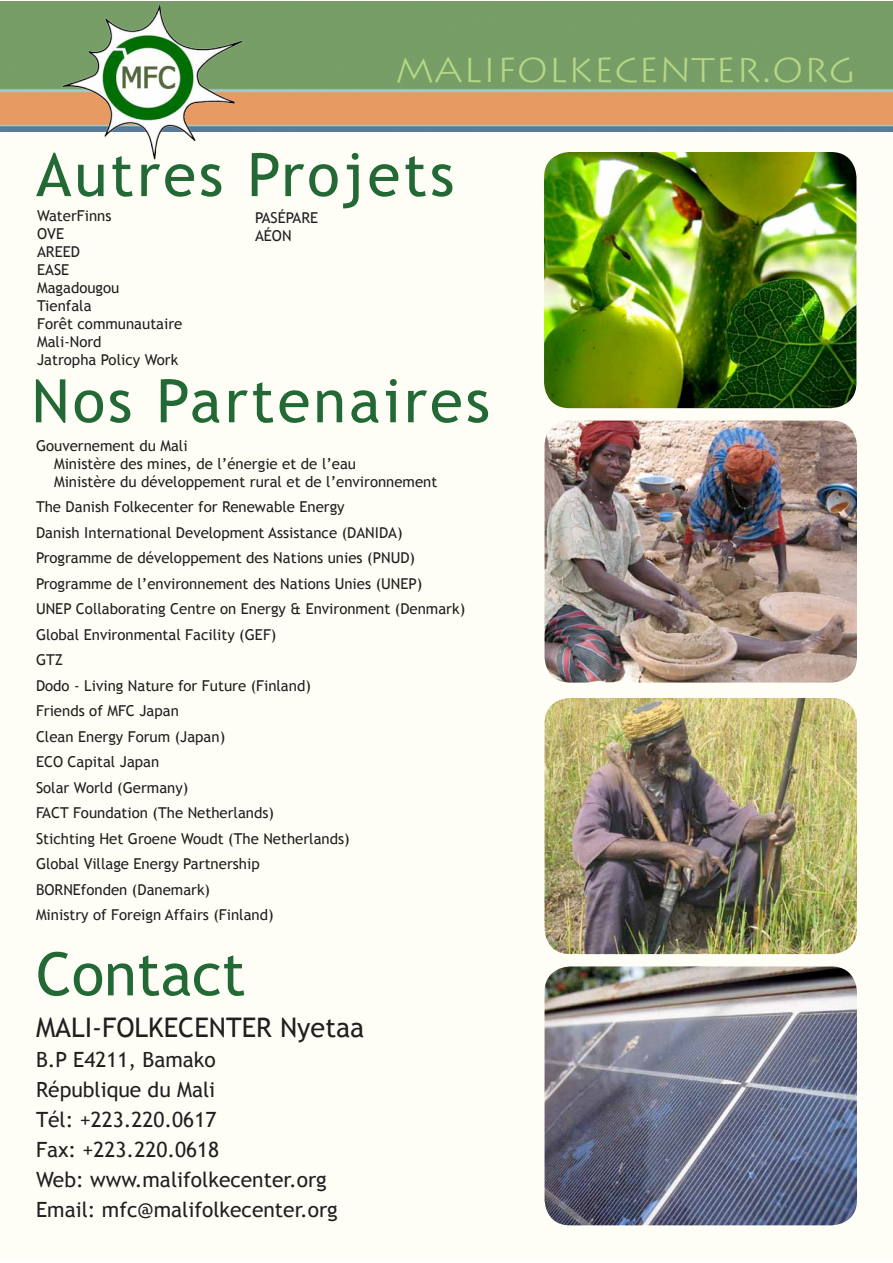
<style>
.page{position:relative;width:893px;height:1263px;background:#fff}
.page>*{position:absolute;margin:0;border:0;box-sizing:border-box;transform-origin:0 0}
.t1{font:60px "Trebuchet MS";letter-spacing:.05em;color:#236935}
.t2{font:60px "Trebuchet MS";color:#236935}
.t3{font:300 40.5px "Lithos Pro";color:#b5d786}
.t4{font:27px "Trebuchet MS";color:#231f20}
.t5{font:21px/30px "Trebuchet MS";color:#231f20}
.t6{font:15px/25.5px "Trebuchet MS";color:#231f20}
</style>
<div class="page">
<div style="left:1px;top:134px;width:891px;height:1128px;background:#fffef6"></div>
<img style="left:544px;top:152px;width:312px;height:256px;border-radius:26px">
<img style="left:544px;top:698px;width:313px;height:256px;border-radius:26px">
<img style="left:544px;top:421px;width:313px;height:261px;border-radius:26px">
<img style="left:544px;top:966px;width:313px;height:259px;border-radius:26px">
<img style="left:0;top:1px;width:892px;height:131px">
<img style="left:62px;top:2px;width:186px;height:158px">
<h2 class="t3" style="left:396px;top:44px;width:461px">MALIFOLKECENTER.ORG</h2>
<h1 class="t1" style="left:36px;top:140px;width:420px">Autres Projets</h1>
<p class="t6" style="left:37px;top:207px;width:147px;line-height:18px">WaterFinns<br>OVE<br>AREED<br>EASE<br>Magadougou<br>Tienfala<br>Forêt communautaire<br>Mali-Nord<br>Jatropha Policy Work</p>
<p class="t6" style="left:255px;top:208px;width:65px;line-height:18px">PASÉPARE<br>AÉON</p>
<h1 class="t1" style="left:32px;top:366px;width:460px">Nos Partenaires</h1>
<p class="t6" style="left:54px;top:436px;width:385px;line-height:18px;text-indent:-18px">Gouvernement du Mali<br>Ministère des mines, de l’énergie et de l’eau<br>Ministère du développement rural et de l’environnement</p>
<p class="t6" style="left:36px;top:494px;width:431px">The Danish Folkecenter for Renewable Energy<br>Danish International Development Assistance (DANIDA)<br>Programme de développement des Nations unies (PNUD)<br>Programme de l’environnement des Nations Unies (UNEP)<br>UNEP Collaborating Centre on Energy &amp; Environment (Denmark)<br>Global Environmental Facility (GEF)<br>GTZ<br>Dodo - Living Nature for Future (Finland)<br>Friends of MFC Japan<br>Clean Energy Forum (Japan)<br>ECO Capital Japan<br>Solar World (Germany)<br>FACT Foundation (The Netherlands)<br>Stichting Het Groene Woudt (The Netherlands)<br>Global Village Energy Partnership<br>BORNEfonden (Danemark)<br>Ministry of Foreign Affairs (Finland)</p>
<h1 class="t2" style="left:36px;top:939px;width:211px">Contact</h1>
<h3 class="t4" style="left:36px;top:1012px;width:330px">MALI-FOLKECENTER Nyetaa</h3>
<h3 class="t5" style="left:36px;top:1044px;width:303px">B.P E4211, Bamako<br>République du Mali<br>Tél: +223.220.0617<br>Fax: +223.220.0618<br>Web: www.malifolkecenter.org<br>Email: mfc@malifolkecenter.org</h3>
</div>
